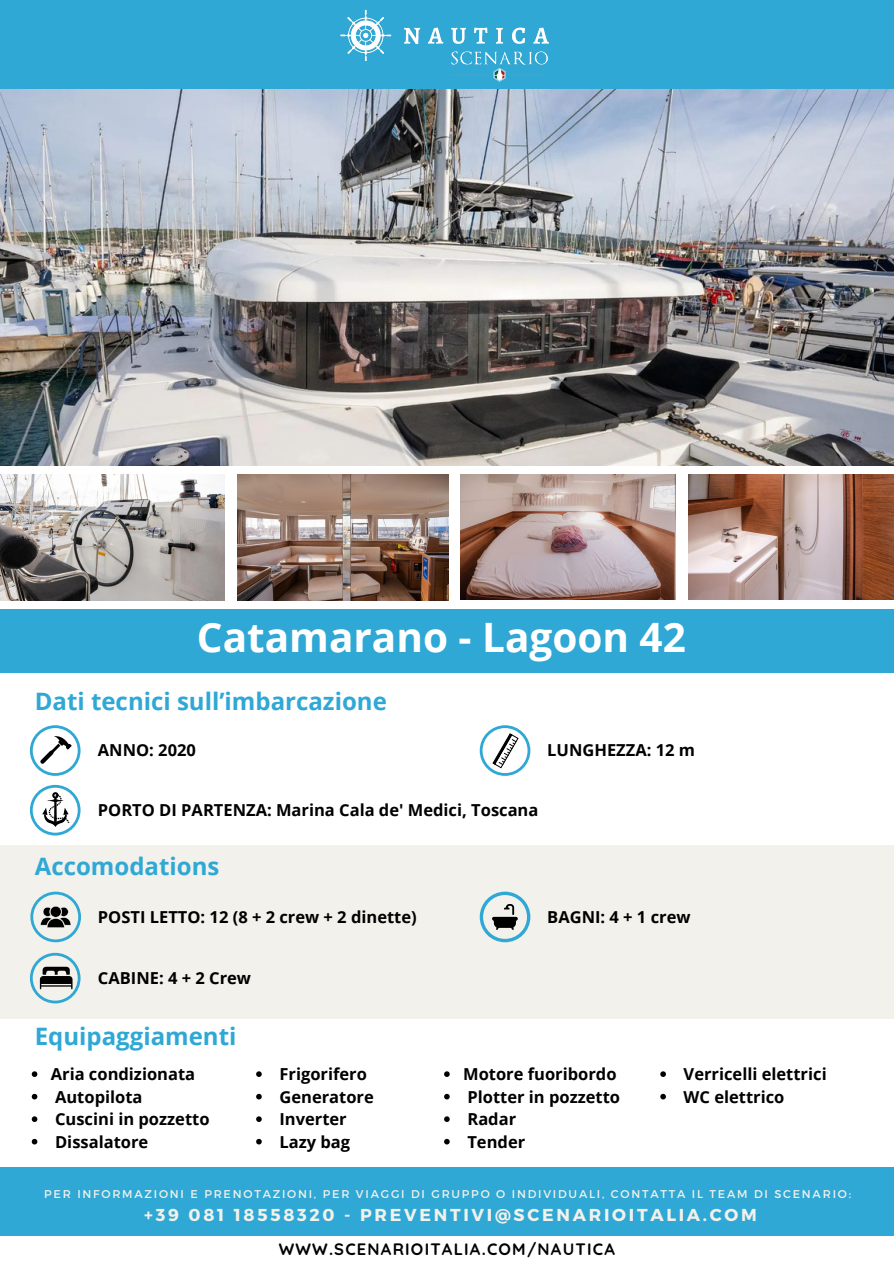
<style>
.page{position:relative;width:894px;height:1264px;background:#fff}
.page>*{position:absolute;margin:0;border:0;box-sizing:border-box;transform-origin:0 0}
.t1{font:700 40.5px "Open Sans";color:#fff}
.t2{font:700 24px "Open Sans";color:#2fa8d5}
.t3{font:700 17.25px "Montserrat";letter-spacing:.16em;color:#f2f1eb}
.t4{font:700 16.5px "Open Sans";color:#000}
.t5{font:700 16.5px "Quicksand";letter-spacing:.075em;color:#000}
.t6{font:11.25px "Montserrat";letter-spacing:.16em;color:#f2f1eb}
</style>
<div class="page">
<div style="left:0;top:845px;width:893px;height:174px;background:#f2f1eb"></div>
<div style="left:0;top:608px;width:893px;height:64px;background:#2fa8d5"></div>
<div style="left:0;top:0;width:893px;height:89px;background:#2fa8d5"></div>
<svg style="left:30px;top:725px;width:50px;height:51px"></svg>
<svg style="left:30px;top:952px;width:50px;height:51px"></svg>
<svg style="left:30px;top:891px;width:51px;height:51px"></svg>
<svg style="left:479px;top:725px;width:51px;height:51px"></svg>
<div style="left:0;top:1167px;width:893px;height:69px;background:#2fa8d5"></div>
<img style="left:340px;top:9px;width:209px;height:73px">
<svg style="left:30px;top:785px;width:50px;height:50px"></svg>
<svg style="left:479px;top:891px;width:51px;height:51px"></svg>
<img style="left:0;top:89px;width:893px;height:376px">
<img style="left:460px;top:475px;width:215px;height:125px">
<img style="left:688px;top:474px;width:205px;height:125px">
<img style="left:238px;top:474px;width:210px;height:126px">
<img style="left:0;top:474px;width:225px;height:126px">
<svg style="left:32px;top:1071px;width:5px;height:5px"></svg>
<svg style="left:32px;top:1093px;width:5px;height:6px"></svg>
<svg style="left:32px;top:1116px;width:5px;height:5px"></svg>
<svg style="left:32px;top:1138px;width:5px;height:6px"></svg>
<svg style="left:256px;top:1071px;width:6px;height:5px"></svg>
<svg style="left:256px;top:1093px;width:6px;height:6px"></svg>
<svg style="left:256px;top:1116px;width:6px;height:5px"></svg>
<svg style="left:256px;top:1138px;width:6px;height:6px"></svg>
<svg style="left:444px;top:1071px;width:5px;height:5px"></svg>
<svg style="left:444px;top:1093px;width:5px;height:6px"></svg>
<svg style="left:444px;top:1116px;width:5px;height:5px"></svg>
<svg style="left:444px;top:1138px;width:5px;height:6px"></svg>
<svg style="left:660px;top:1071px;width:5px;height:5px"></svg>
<svg style="left:660px;top:1093px;width:5px;height:6px"></svg>
<h1 class="t1" style="left:197px;top:609px;width:490px">Catamarano - Lagoon 42</h1>
<h2 class="t2" style="left:35px;top:684px;width:353px">Dati tecnici sull’imbarcazione</h2>
<p class="t4" style="left:98px;top:738px;width:99px">ANNO: 2020</p>
<p class="t4" style="left:547px;top:738px;width:149px">LUNGHEZZA: 12 m</p>
<p class="t4" style="left:98px;top:798px;width:442px">PORTO DI PARTENZA: Marina Cala de' Medici, Toscana</p>
<p class="t2" style="left:35px;top:849px;width:186px">Accomodations</p>
<p class="t4" style="left:98px;top:905px;width:320px">POSTI LETTO: 12 (8 + 2 crew + 2 dinette)</p>
<p class="t4" style="left:547px;top:905px;width:145px">BAGNI: 4 + 1 crew</p>
<p class="t4" style="left:98px;top:966px;width:154px">CABINE: 4 + 2 Crew</p>
<h3 class="t2" style="left:35px;top:1019px;width:203px">Equipaggiamenti</h3>
<h4 class="t4" style="left:51px;top:1062px;width:146px">Aria condizionata</h4>
<p class="t4" style="left:55px;top:1085px;width:89px">Autopilota</p>
<h4 class="t4" style="left:55px;top:1107px;width:156px">Cuscini in pozzetto</h4>
<h2 class="t4" style="left:55px;top:1130px;width:95px">Dissalatore</h2>
<p class="t4" style="left:279px;top:1062px;width:89px">Frigorifero</p>
<h4 class="t4" style="left:279px;top:1085px;width:96px">Generatore</h4>
<p class="t4" style="left:279px;top:1107px;width:69px">Inverter</p>
<h4 class="t4" style="left:279px;top:1130px;width:72px">Lazy bag</h4>
<p class="t4" style="left:463px;top:1062px;width:155px">Motore fuoribordo</p>
<h4 class="t4" style="left:467px;top:1085px;width:154px">Plotter in pozzetto</h4>
<h2 class="t4" style="left:467px;top:1107px;width:50px">Radar</h2>
<p class="t4" style="left:467px;top:1130px;width:59px">Tender</p>
<p class="t4" style="left:683px;top:1062px;width:144px">Verricelli elettrici</p>
<p class="t4" style="left:683px;top:1085px;width:102px">WC elettrico</p>
<p class="t6" style="left:44px;top:1186px;width:808px">PER INFORMAZIONI E PRENOTAZIONI, PER VIAGGI DI GRUPPO O INDIVIDUALI, CONTATTA IL TEAM DI SCENARIO:</p>
<p class="t3" style="left:144px;top:1203px;width:614px">+39 081 18558320 - PREVENTIVI@SCENARIOITALIA.COM</p>
<p class="t5" style="left:278px;top:1238px;width:337px">WWW.SCENARIOITALIA.COM/NAUTICA</p>
</div>
